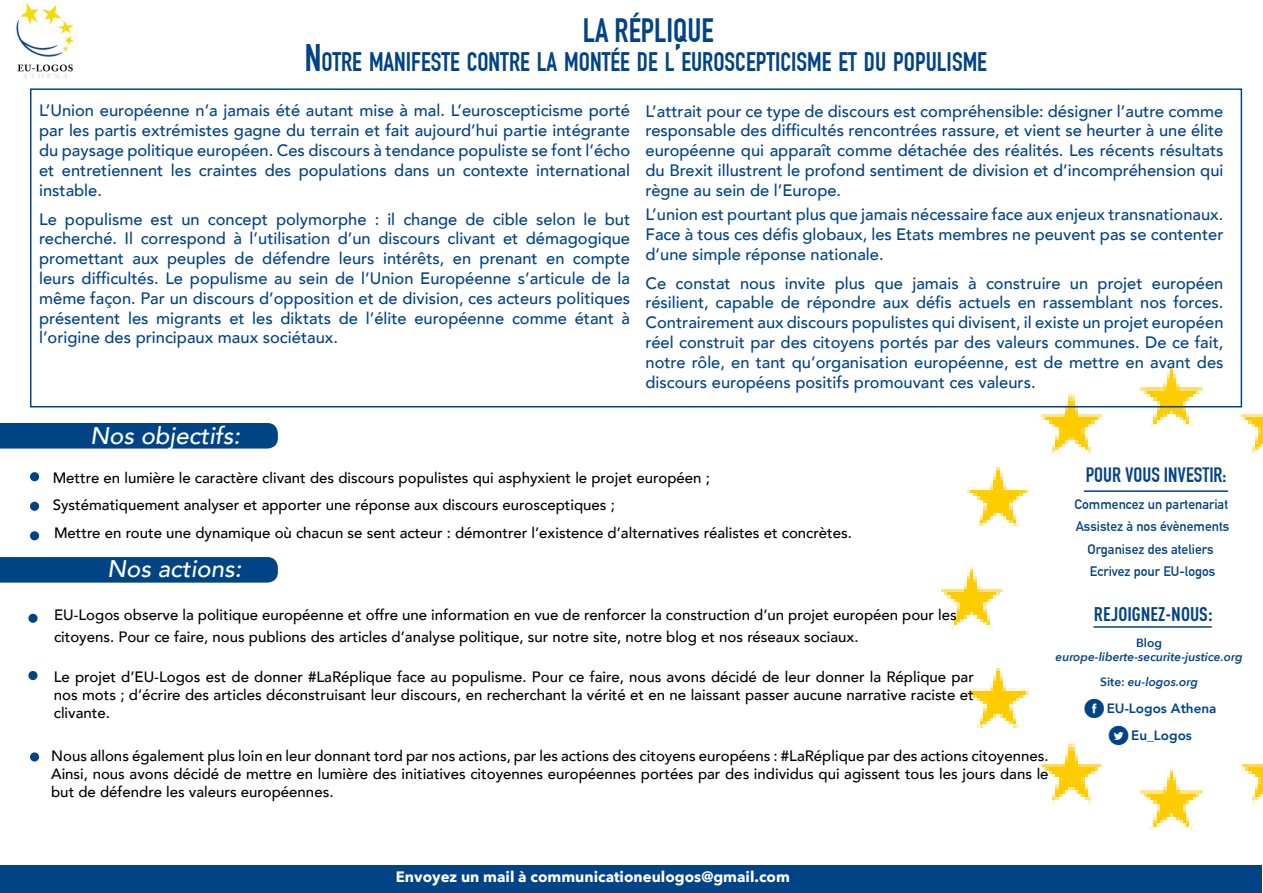
<style>
.page{position:relative;width:1263px;height:893px;background:#fff}
.page>*{position:absolute;margin:0;border:0;box-sizing:border-box;transform-origin:0 0}
.t1{font:700 33px "DIN Condensed";color:#014386}
.t2{font:30px "socialtype";color:#004486}
.t3{font:700 26.25px "DIN Condensed";color:#014386}
.t4{font:italic 500 24px "Avenir";color:#fff}
.t5{font:700 21px "DIN Condensed";color:#014386}
.t6{font:700 19.5px "DIN Cond";color:#014386}
.t7{font:500 16.5px/19.8px "Avenir";color:#014386;text-align:justify}
.t8{font:500 15px/18px "Avenir";color:#000;text-align:justify}
.t9{font:700 15px "Avenir Next";color:#fff}
.t10{font:700 13.5px "DIN Alternate";color:#014386}
.t11{font:800 13.5px "Avenir";color:#004486}
.t12{font:italic 600 12px "Avenir Next";color:#004486}
.t13{font:600 12px "Avenir Next";color:#004486}
.s1{font-size:37.5px}
.s2{font-style:normal}
.s3{font-family:"Minion Pro";font-weight:400;color:#014386}
</style>
<div class="page">
<svg style="left:0;top:557px;width:278px;height:26px;background:#054888"></svg>
<div style="left:0;top:423px;width:278px;height:26px;background:#004486"></div>
<div style="left:0;top:865px;width:1261px;height:28px;background:#004486"></div>
<img style="left:911px;top:333px;width:352px;height:497px">
<div style="left:30px;top:88px;width:1212px;height:319px;border:2px solid #014386"></div>
<img style="left:16px;top:3px;width:58px;height:76px">
<div style="left:30px;top:472px;width:9px;height:9px;background:#014386;border-radius:50%"></div>
<div style="left:30px;top:502px;width:9px;height:9px;background:#014386;border-radius:50%"></div>
<div style="left:30px;top:531px;width:9px;height:9px;background:#014386;border-radius:50%"></div>
<div style="left:28px;top:614px;width:10px;height:9px;background:#014386;border-radius:50%"></div>
<div style="left:28px;top:671px;width:10px;height:9px;background:#014386;border-radius:50%"></div>
<div style="left:30px;top:752px;width:9px;height:9px;background:#014386;border-radius:50%"></div>
<hr style="left:1084px;top:490px;width:144px;height:2px;background:#014386">
<hr style="left:1093px;top:626px;width:119px;height:2px;background:#014386">
<p class="t1" style="left:583px;top:11px;width:132px">LA RÉPLIQUE</p>
<p class="t3" style="left:305px;top:46px;width:683px"><span class="s1">N</span>OTRE MANIFESTE CONTRE LA MONTÉE DE L<span class="s1">’</span>EUROSCEPTICISME ET DU POPULISME</p>
<p class="t7" style="left:39px;top:100px;width:593px">L’Union européenne n’a jamais été autant mise à mal. L’euroscepticisme porté par les partis extrémistes gagne du terrain et fait aujourd’hui partie intégrante du paysage politique européen. Ces discours à tendance populiste se font l’écho et entretiennent les craintes des populations dans un contexte international instable.</p>
<p class="t7" style="left:39px;top:208px;width:593px">Le populisme est un concept polymorphe : il change de cible selon le but recherché. Il correspond à l’utilisation d’un discours clivant et démagogique promettant aux peuples de défendre leurs intérêts, en prenant en compte leurs difficultés. Le populisme au sein de l’Union Européenne s’articule de la même façon. Par un discours d’opposition et de division, ces acteurs politiques présentent les migrants et les diktats de l’élite européenne comme étant à l’origine des principaux maux sociétaux.</p>
<p class="t7" style="left:645px;top:100px;width:579px">L’attrait pour ce type de discours est compréhensible: désigner l’autre comme responsable des difficultés rencontrées rassure, et vient se heurter à une élite européenne qui apparaît comme détachée des réalités. Les récents résultats du Brexit illustrent le profond sentiment de division et d’incompréhension qui règne au sein de l’Europe.</p>
<p class="t7" style="left:645px;top:204px;width:579px">L’union est pourtant plus que jamais nécessaire face aux enjeux transnationaux.<br>Face à tous ces défis globaux, les Etats membres ne peuvent pas se contenter d’une simple réponse nationale.</p>
<p class="t7" style="left:645px;top:272px;width:579px">Ce constat nous invite plus que jamais à construire un projet européen résilient, capable de répondre aux défis actuels en rassemblant nos forces.<br>Contrairement aux discours populistes qui divisent, il existe un projet européen réel construit par des citoyens portés par des valeurs communes. De ce fait, notre rôle, en tant qu’organisation européenne, est de mettre en avant des discours européens positifs promouvant ces valeurs.</p>
<p class="t4" style="left:90px;top:421px;width:152px">Nos objectifs:</p>
<p class="t8" style="left:53px;top:467px;width:659px">Mettre en lumière le caractère clivant des discours populistes qui asphyxient le projet européen ;</p>
<p class="t8" style="left:53px;top:495px;width:564px">Systématiquement analyser et apporter une réponse aux discours eurosceptiques ;</p>
<p class="t8" style="left:54px;top:523px;width:799px">Mettre en route une dynamique où chacun se sent acteur : démontrer l’existence d’alternatives réalistes et concrètes.</p>
<p class="t4" style="left:107px;top:554px;width:136px">Nos actions:</p>
<p class="t8" style="left:54px;top:603px;width:904px;line-height:21.6px">EU-Logos observe la politique européenne et offre une information en vue de renforcer la construction d’un projet européen pour les citoyens. Pour ce faire, nous publions des articles d’analyse politique, sur notre site, notre blog et nos réseaux sociaux.</p>
<p class="t8" style="left:54px;top:667px;width:922px">Le projet d’EU-Logos est de donner #LaRéplique face au populisme. Pour ce faire, nous avons décidé de leur donner la Réplique par nos mots ; d’écrire des articles déconstruisant leur discours, en recherchant la vérité et en ne laissant passer aucune narrative raciste et clivante.</p>
<p class="t8" style="left:51px;top:746px;width:999px">Nous allons également plus loin en leur donnant tord par nos actions, par les actions des citoyens européens : #LaRéplique par des actions citoyennes.<br>Ainsi, nous avons décidé de mettre en lumière des initiatives citoyennes européennes portées par des individus qui agissent tous les jours dans le but de défendre les valeurs européennes.</p>
<p class="t5" style="left:1086px;top:463px;width:142px">POUR VOUS INVESTIR:</p>
<p class="t10" style="left:1075px;top:494px;width:155px">Commencez un partenariat</p>
<p class="t10" style="left:1076px;top:516px;width:155px">Assistez à nos évènements</p>
<p class="t10" style="left:1087px;top:539px;width:128px">Organisez des ateliers</p>
<p class="t10" style="left:1090px;top:561px;width:127px">Ecrivez pour EU-logos</p>
<p class="t6" style="left:1094px;top:602px;width:121px">REJOIGNEZ-NOUS:</p>
<p class="t13" style="left:1136px;top:632px;width:27px">Blog</p>
<p class="t12" style="left:1055px;top:647px;width:188px">europe-liberte-securite-justice.org</p>
<p class="t12" style="left:1100px;top:672px;width:99px"><span class="s2">Site:</span> eu-logos.org</p>
<p class="t2" style="left:1082px;top:691px;width:26px">B</p>
<p class="t11" style="left:1107px;top:698px;width:111px">EU-Logos Athena</p>
<p class="t2" style="left:1106px;top:718px;width:26px">A</p>
<p class="t11" style="left:1131px;top:725px;width:62px">Eu_Logos</p>
<p class="t9" style="left:396px;top:864px;width:408px">Envoyez un mail à communicationeulogos@gmail.com<span class="s3">m</span></p>
</div>
